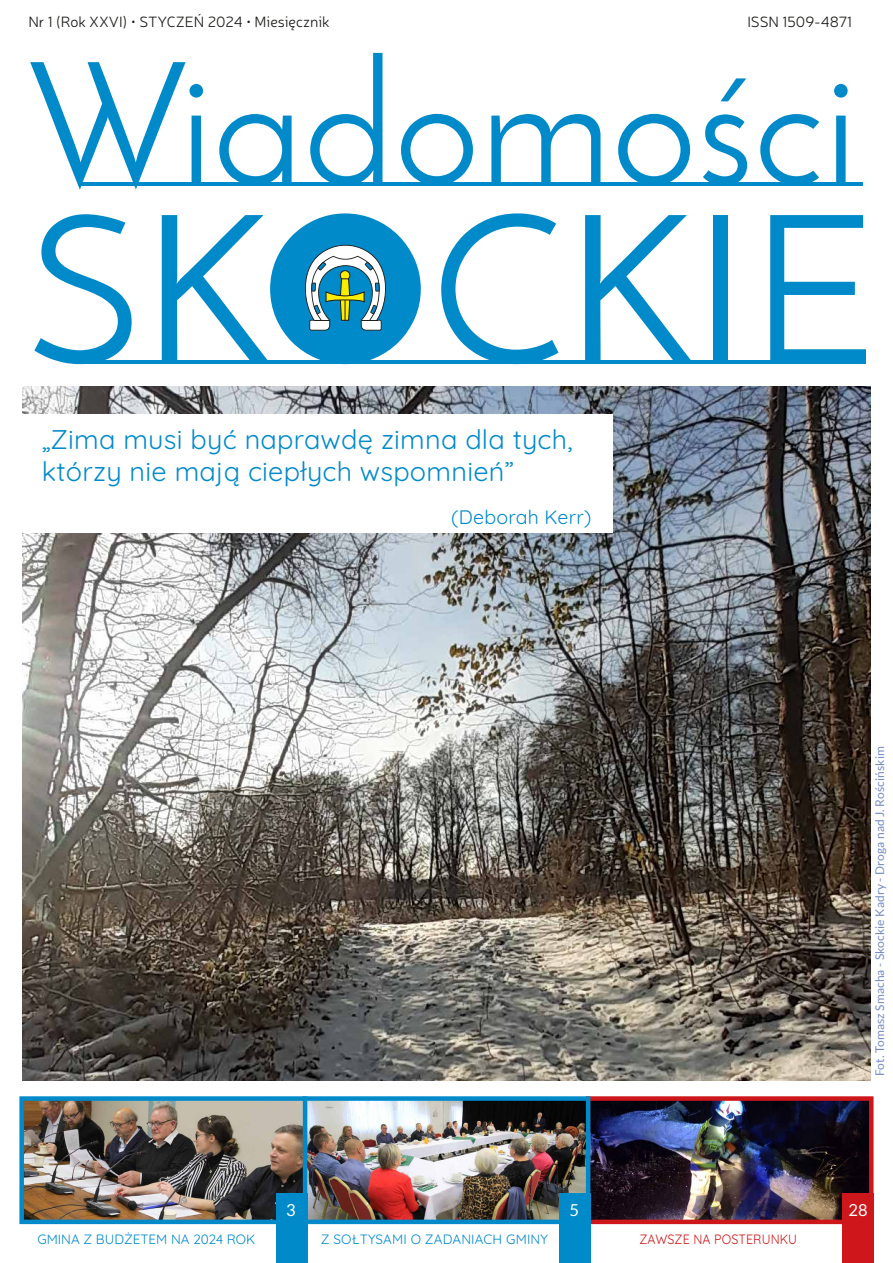
<style>
.page{position:relative;width:893px;height:1263px;background:#fff}
.page>*{position:absolute;margin:0;border:0;box-sizing:border-box;transform-origin:0 0}
.t1{font:27px/31.5px "Quicksand";letter-spacing:.01em;color:#008aca}
.t2{font:19.5px "Quicksand";letter-spacing:.01em;color:#008aca}
.t3{font:16.5px "Lato";color:#fff}
.t4{font:300 15px "Neris";color:#1d1d1b}
.t5{font:13.5px "Quicksand";letter-spacing:.005em;color:#008aca}
.t6{font:13.5px "Quicksand";letter-spacing:.01em;color:#cd171a;scale:.92 1}
.t7{font:12px "Lato";letter-spacing:.01em;color:#758cc6}
</style>
<div class="page">
<img style="left:24px;top:1101px;width:844px;height:118px">
<div style="left:586px;top:1096px;width:287px;height:128px;border:4px solid #cd171a"></div>
<div style="left:302px;top:1096px;width:288px;height:128px;border:4px solid #008aca"></div>
<div style="left:19px;top:1096px;width:288px;height:128px;border:4px solid #008aca"></div>
<svg style="left:30px;top:62px;width:173px;height:128px"></svg>
<svg style="left:219px;top:114px;width:73px;height:68px"></svg>
<svg style="left:310px;top:53px;width:72px;height:129px"></svg>
<svg style="left:401px;top:114px;width:72px;height:68px"></svg>
<svg style="left:491px;top:114px;width:109px;height:68px"></svg>
<svg style="left:618px;top:114px;width:72px;height:68px"></svg>
<svg style="left:703px;top:78px;width:44px;height:104px"></svg>
<svg style="left:760px;top:114px;width:59px;height:68px"></svg>
<svg style="left:834px;top:84px;width:14px;height:98px"></svg>
<svg style="left:34px;top:214px;width:98px;height:150px"></svg>
<svg style="left:441px;top:213px;width:117px;height:147px"></svg>
<svg style="left:585px;top:215px;width:106px;height:145px"></svg>
<div style="left:714px;top:215px;width:14px;height:147px;background:#008aca"></div>
<svg style="left:770px;top:215px;width:96px;height:145px"></svg>
<hr style="left:78px;top:182px;width:785px;height:4px;background:#008aca">
<hr style="left:78px;top:360px;width:788px;height:4px;background:#008aca">
<svg style="left:162px;top:213px;width:259px;height:147px"></svg>
<img style="left:22px;top:387px;width:849px;height:693px">
<div style="left:276px;top:1194px;width:31px;height:69px;background:#008aca"></div>
<div style="left:559px;top:1194px;width:31px;height:69px;background:#008aca"></div>
<div style="left:842px;top:1194px;width:31px;height:69px;background:#cd171a"></div>
<div style="left:20px;top:414px;width:593px;height:119px;background:#fff"></div>
<p class="t4" style="left:28px;top:12px;width:303px">Nr 1 (Rok XXVI) • STYCZEŃ 2024 • Miesięcznik</p>
<p class="t4" style="left:747px;top:12px;width:106px">ISSN 1509-4871</p>
<p class="t1" style="left:42px;top:421px;width:532px">„Zima musi być naprawdę zimna dla tych, którzy nie mają ciepłych wspomnień”</p>
<p class="t2" style="left:451px;top:502px;width:142px">(Deborah Kerr)</p>
<p class="t7" style="left:873px;top:1076px;width:331px;rotate:-90deg">Fot. Tomasz Smacha - Skockie Kadry - Droga nad J. Rościńskim</p>
<p class="t3" style="left:286px;top:1201px;width:11px">3</p>
<p class="t3" style="left:570px;top:1201px;width:11px">5</p>
<p class="t3" style="left:848px;top:1201px;width:21px">28</p>
<p class="t5" style="left:37px;top:1229px;width:219px">GMINA Z BUDŻETEM NA 2024 ROK</p>
<p class="t5" style="left:321px;top:1229px;width:229px">Z SOŁTYSAMI O ZADANIACH GMINY</p>
<p class="t6" style="left:639px;top:1229px;width:173px">ZAWSZE NA POSTERUNKU</p>
</div>
